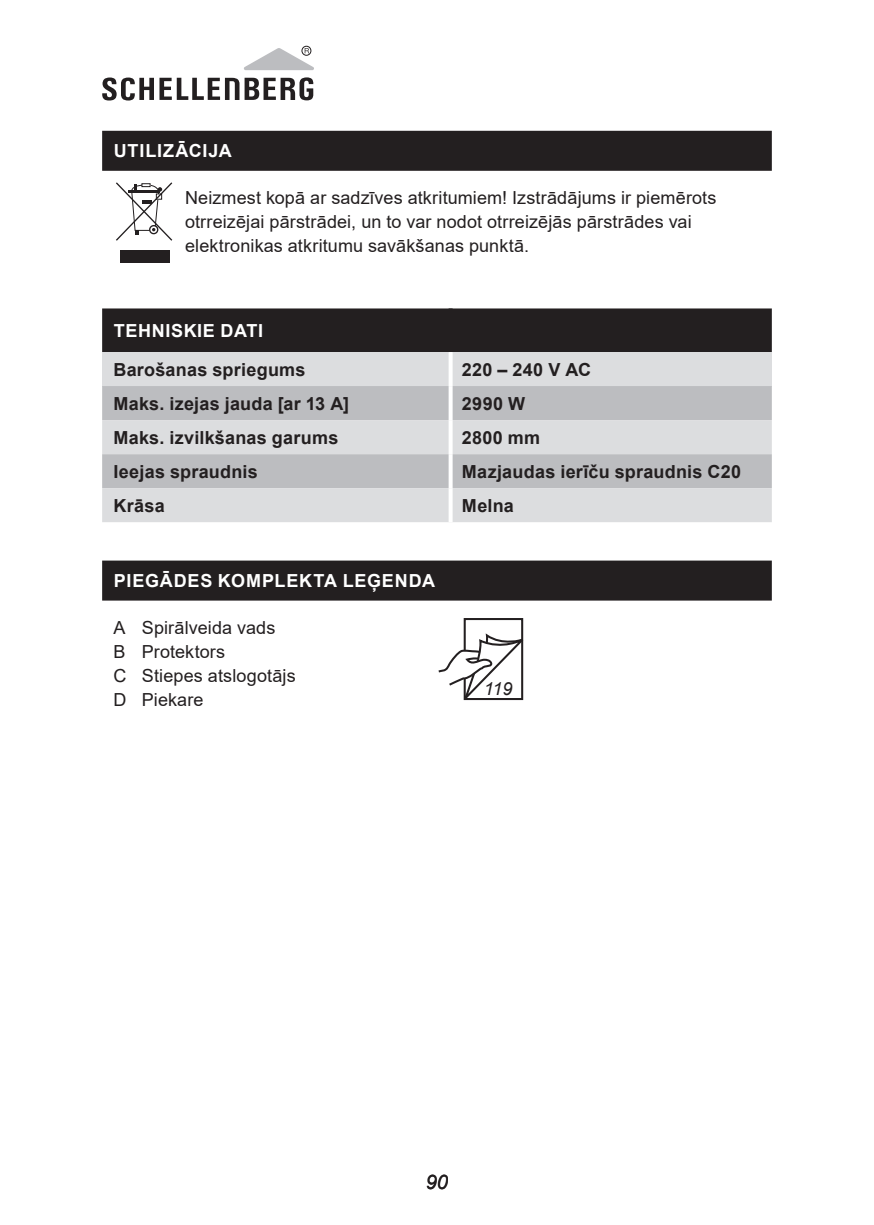
<style>
.page{position:relative;width:874px;height:1225px;background:#fff}
.page>*{position:absolute;margin:0;border:0;box-sizing:border-box;transform-origin:0 0}
.t1{font:italic 20px "Arial";color:#231f20}
._02_Text{font:18px/24px "Arial";letter-spacing:.005em;color:#231f20}
.t2{font:700 18px "Arial";letter-spacing:.015em;color:#231f20}
._02_Copy_normal{font:18px "Arial";letter-spacing:.005em;color:#231f20}
._02_Headline_schwarz{font:700 18px "Arial";letter-spacing:.04em;color:#fff}
.t3{font:italic 18px "Arial";color:#231f20}
</style>
<div class="page">
<div style="left:301px;top:46px;width:10px;height:10px;border:1px solid #231f20;border-radius:50%"></div>
<svg style="left:102px;top:77px;width:211px;height:24px"></svg>
<svg style="left:244px;top:48px;width:70px;height:22px"></svg>
<div style="left:102px;top:131px;width:669px;height:40px;background:#231f20"></div>
<div style="left:102px;top:560px;width:669px;height:40px;background:#231f20"></div>
<div style="left:102px;top:308px;width:669px;height:44px;background:#231f20"></div>
<div style="left:102px;top:352px;width:348px;height:34px;background:#dcdddf"></div>
<div style="left:450px;top:352px;width:321px;height:34px;background:#dcdddf"></div>
<div style="left:102px;top:386px;width:669px;height:34px;background:#bcbdc0"></div>
<svg style="left:102px;top:420px;width:669px;height:102px;background:#d1d2d4"></svg>
<hr style="left:448px;top:308px;width:4px;height:44px;background:#231f20">
<svg style="left:448px;top:352px;width:4px;height:34px"></svg>
<svg style="left:448px;top:386px;width:4px;height:34px"></svg>
<svg style="left:448px;top:420px;width:4px;height:34px"></svg>
<svg style="left:448px;top:454px;width:4px;height:34px"></svg>
<svg style="left:448px;top:488px;width:4px;height:34px"></svg>
<div style="left:120px;top:250px;width:50px;height:13px;background:#231f20"></div>
<svg style="left:116px;top:182px;width:57px;height:59px"></svg>
<svg style="left:438px;top:618px;width:86px;height:83px"></svg>
<p class="_02_Headline_schwarz" style="left:114px;top:138px;width:119px">UTILIZĀCIJA</p>
<p class="_02_Text" style="left:185px;top:186px;width:532px">Neizmest kopā ar sadzīves atkritumiem! Izstrādājums ir piemērots otrreizējai pārstrādei, un to var nodot otrreizējās pārstrādes vai elektronikas atkritumu savākšanas punktā.</p>
<p class="_02_Headline_schwarz" style="left:114px;top:318px;width:151px">TEHNISKIE DATI</p>
<p class="t2" style="left:113px;top:356px;width:193px">Barošanas spriegums</p>
<p class="t2" style="left:461px;top:356px;width:130px">220 – 240 V AC</p>
<p class="t2" style="left:113px;top:391px;width:237px">Maks. izejas jauda [ar 13 A]</p>
<p class="t2" style="left:461px;top:391px;width:65px">2990 W</p>
<p class="t2" style="left:113px;top:425px;width:226px">Maks. izvilkšanas garums</p>
<p class="t2" style="left:461px;top:425px;width:80px">2800 mm</p>
<p class="t2" style="left:113px;top:459px;width:146px">Ieejas spraudnis</p>
<p class="t2" style="left:461px;top:459px;width:280px">Mazjaudas ierīču spraudnis C20</p>
<p class="t2" style="left:113px;top:493px;width:53px">Krāsa</p>
<p class="t2" style="left:461px;top:493px;width:53px">Melna</p>
<p class="_02_Headline_schwarz" style="left:114px;top:568px;width:322px">PIEGĀDES KOMPLEKTA LEĢENDA</p>
<p class="_02_Copy_normal" style="left:113px;top:615px;width:163px">A Spirālveida vads</p>
<p class="_02_Copy_normal" style="left:113px;top:639px;width:113px">B Protektors</p>
<p class="_02_Copy_normal" style="left:113px;top:663px;width:184px">C Stiepes atslogotājs</p>
<p class="_02_Copy_normal" style="left:113px;top:687px;width:91px">D Piekare</p>
<p class="t3" style="left:483px;top:676px;width:30px">119</p>
<p class="t1" style="left:425px;top:1168px;width:24px">90</p>
</div>
